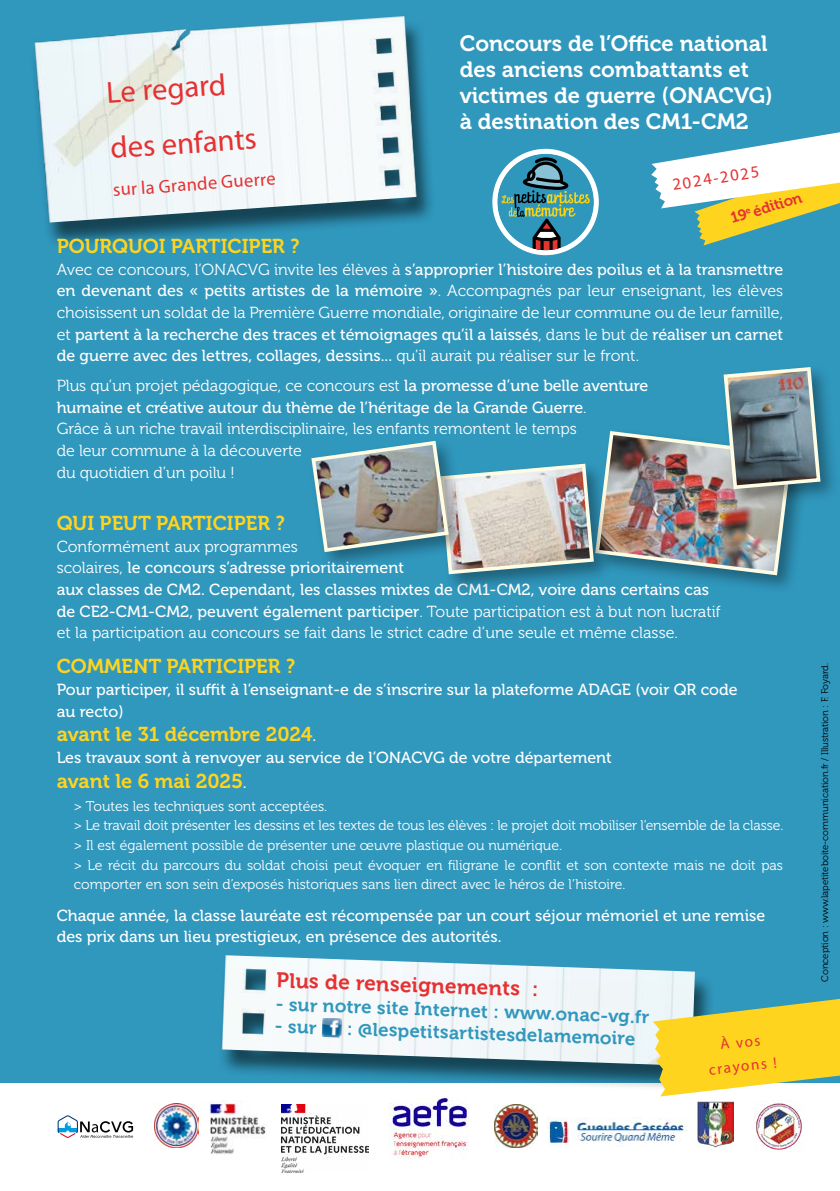
<style>
.page{position:relative;width:840px;height:1191px;background:#fff}
.page>*{position:absolute;margin:0;border:0;box-sizing:border-box;transform-origin:0 0}
.t1{font:30.6px/55.6px "Myriad Pro";color:#e53132}
.t2{font:22px/26px "Museo 700";color:#fff}
.t3{font:21px "Museo 700";color:#e53132}
.t4{font:20px "Museo 700";color:#ffd41e}
.t5{font:18.6px "Museo 700";color:#3097bd}
.t6{font:18.6px "Myriad Pro";color:#e53132}
.t7{font:16.8px "Myriad Pro";color:#e53132}
.t8{font:16px/21.6px "Museo 500";color:#fff}
.t9{font:16px/21.8px "Museo 300";letter-spacing:-.005em;color:#fff}
.t10{font:15.2px/24px "Myriad Pro";color:#e53132;text-align:center}
.t11{font:15.2px "Museo 700";color:#e53132}
.t12{font:14px/19.6px "Museo 300";color:#fff}
.t13{font:9.6px "Museo 300";letter-spacing:-.01em;color:#000}
.s1{font-family:"Museo 300"}
.s2{font-family:"Museo 500"}
.s3{font-family:"Museo 500";font-size:16px;color:#fff}
</style>
<div class="page">
<div style="left:0;top:0;width:839px;height:1083px;background:#3097bd"></div>
<div style="left:30px;top:18px;width:406px;height:231px;background:#000;opacity:.55"></div>
<img style="left:29px;top:5px;width:390px;height:218px">
<svg style="left:651px;top:132px;width:188px;height:113px"></svg>
<div style="left:492px;top:149px;width:106px;height:106px;background:#fff;border-radius:50%"></div>
<div style="left:497px;top:154px;width:96px;height:96px;background:#3097bc;border-radius:50%"></div>
<svg style="left:501px;top:157px;width:88px;height:93px"></svg>
<div style="left:591px;top:427px;width:220px;height:167px;background:#000;opacity:.35"></div>
<div style="left:436px;top:460px;width:177px;height:134px;background:#000;opacity:.35"></div>
<div style="left:720px;top:363px;width:119px;height:145px;background:#000;opacity:.35"></div>
<img style="left:309px;top:365px;width:513px;height:212px">
<img style="left:494px;top:1104px;width:43px;height:43px">
<img style="left:547px;top:1117px;width:129px;height:29px">
<img style="left:697px;top:1134px;width:36px;height:13px">
<img style="left:757px;top:1134px;width:44px;height:16px">
<img style="left:389px;top:1097px;width:80px;height:62px">
<img style="left:210px;top:1100px;width:56px;height:55px">
<img style="left:281px;top:1104px;width:87px;height:68px">
<svg style="left:58px;top:1115px;width:75px;height:22px"></svg>
<div style="left:218px;top:957px;width:497px;height:135px;background:#000;opacity:.55"></div>
<img style="left:217px;top:955px;width:477px;height:110px">
<img style="left:321px;top:1017px;width:21px;height:20px">
<svg style="left:649px;top:959px;width:190px;height:175px"></svg>
<img style="left:154px;top:1104px;width:44px;height:43px">
<h1 class="t1" style="left:105px;top:64px;width:148px;rotate:-4deg">Le regard des enfants</h1>
<p class="t6" style="left:112px;top:178px;width:165px;rotate:-4deg">sur la Grande Guerre</p>
<h2 class="t2" style="left:459px;top:30px;width:314px">Concours de l’Office national des anciens combattants et victimes de guerre (ONACVG) à destination des CM1-CM2</h2>
<p class="t7" style="left:670px;top:174px;width:89px;rotate:-9deg">2024-2025</p>
<p class="t11" style="left:728px;top:210px;width:76px;rotate:-17deg">19<sup>e</sup> édition</p>
<p class="t4" style="left:57px;top:235px;width:244px">POURQUOI PARTICIPER ?</p>
<p class="t8" style="left:57px;top:259px;width:727px"><span class="s1">Avec ce concours, l’ONACVG invite les élèves à</span> s’approprier l’histoire des poilus et à la transmettre en devenant des « petits artistes de la mémoire »<span class="s1">. Accompagnés par leur enseignant, les élèves</span></p>
<p class="t9" style="left:57px;top:302px;width:727px">choisissent un soldat de la Première Guerre mondiale, originaire de leur commune ou de leur famille,</p>
<p class="t8" style="left:57px;top:323px;width:727px"><span class="s1">et</span> partent à la recherche des traces et témoignages qu’il a laissés<span class="s1">, dans le but de</span> réaliser un carnet de guerre avec des lettres, collages, dessins... <span class="s1">qu’il aurait pu réaliser sur le front.</span></p>
<p class="t9" style="left:57px;top:375px;width:592px">Plus qu’un projet pédagogique, ce concours est <span class="s2">la promesse d’une belle aventure</span></p>
<p class="t8" style="left:57px;top:397px;width:531px">humaine et créative autour du thème de l’héritage de la Grande Guerre<span class="s1">.</span></p>
<p class="t9" style="left:57px;top:418px;width:521px">Grâce à un riche travail interdisciplinaire, les enfants remontent le temps de leur commune à la découverte<br>du quotidien d’un poilu !</p>
<p class="t4" style="left:57px;top:511px;width:229px">QUI PEUT PARTICIPER ?</p>
<p class="t9" style="left:57px;top:535px;width:242px">Conformément aux programmes</p>
<p class="t8" style="left:57px;top:557px;width:665px"><span class="s1">scolaires,</span> le concours s’adresse prioritairement<br>aux classes de CM2. Cependant, les classes mixtes de CM1-CM2, voire dans certains cas de CE2-CM1-CM2, peuvent également participer<span class="s1">. Toute participation est à but non lucratif</span></p>
<p class="t9" style="left:57px;top:622px;width:622px">et la participation au concours se fait dans le strict cadre d’une seule et même classe.</p>
<p class="t4" style="left:57px;top:654px;width:240px">COMMENT PARTICIPER ?</p>
<p class="t8" style="left:57px;top:678px;width:682px">Pour participer, il suffit à l’enseignant-e de s’inscrire sur la plateforme ADAGE (voir QR code au recto)</p>
<p class="t4" style="left:57px;top:723px;width:261px">avant le 31 décembre 2024<span class="s3">.</span></p>
<p class="t8" style="left:57px;top:747px;width:556px">Les travaux sont à renvoyer au service de l’ONACVG de votre département</p>
<p class="t4" style="left:57px;top:770px;width:191px">avant le 6 mai 2025<span class="s3">.</span></p>
<p class="t12" style="left:74px;top:796px;width:710px">&gt; Toutes les techniques sont acceptées.<br>&gt; Le travail doit présenter les dessins et les textes de tous les élèves : le projet doit mobiliser l’ensemble de la classe. &gt; Il est également possible de présenter une œuvre plastique ou numérique.<br>&gt; Le récit du parcours du soldat choisi peut évoquer en filigrane le conflit et son contexte mais ne doit pas comporter en son sein d’exposés historiques sans lien direct avec le héros de l’histoire.</p>
<p class="t8" style="left:57px;top:904px;width:709px">Chaque année, la classe lauréate est récompensée par un court séjour mémoriel et une remise des prix dans un lieu prestigieux, en présence des autorités.</p>
<h3 class="t3" style="left:277px;top:968px;width:263px;rotate:2deg">Plus de renseignements :</h3>
<p class="t5" style="left:276px;top:993px;width:375px;rotate:2deg">- sur notre site Internet : www.onac-vg.fr</p>
<p class="t5" style="left:275px;top:1015px;width:43px;rotate:2deg">- sur</p>
<p class="t5" style="left:347px;top:1018px;width:290px;rotate:2deg">: @lespetitsartistesdelamemoire</p>
<p class="t10" style="left:704px;top:1033px;width:69px;rotate:-6deg">À vos crayons !</p>
<p class="t13" style="left:819px;top:981px;width:320px;rotate:-90deg">Conception : www.lapetiteboite-communication.fr / Illustration : F. Foyard.</p>
</div>
